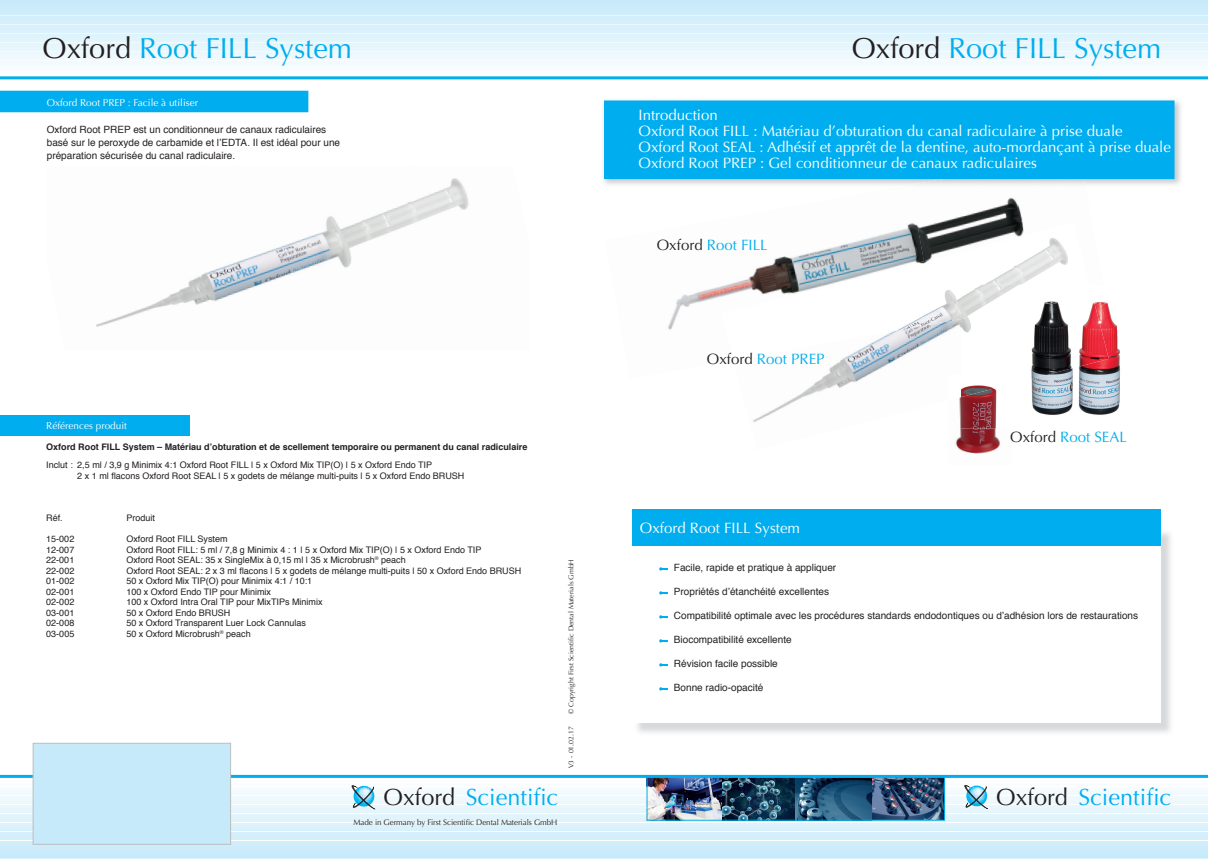
<style>
.page{position:relative;width:1208px;height:859px;background:#fff}
.page>*{position:absolute;margin:0;border:0;box-sizing:border-box;transform-origin:0 0}
.t1{font:29px "Optima";color:#00aeef}
.t2{font:23.5px "Optima";color:#00aeef}
.t3{font:15px/16px "Optima";color:#fff}
.t4{font:15px "Optima";color:#00aeef}
.t5{font:10px/13px "Helvetica";color:#231f20}
.t6{font:10px "Optima";color:#fff}
.t7{font:9px/10.5px "Helvetica";color:#231f20}
.t8{font:700 9px "Helvetica";color:#231f20}
.t9{font:8px "Optima";letter-spacing:-.01em;color:#231f20}
.t10{font:7px "Optima";color:#231f20}
.s1{color:#231f20}
</style>
<div class="page">
<svg style="left:0;top:0;width:1208px;height:65px;background:#dcf2fb"></svg>
<hr style="left:0;top:15px;width:1208px;height:1px;background:#fff">
<hr style="left:0;top:24px;width:1208px;height:1px;background:#fff">
<hr style="left:0;top:33px;width:1208px;height:1px;background:#fff">
<hr style="left:0;top:42px;width:1208px;height:1px;background:#fff">
<hr style="left:0;top:51px;width:1208px;height:1px;background:#fff">
<hr style="left:0;top:60px;width:1208px;height:1px;background:#fff">
<hr style="left:0;top:76px;width:1208px;height:3px;background:#00aeef">
<div style="left:0;top:777px;width:1208px;height:82px;background:linear-gradient(to bottom,#fdfefe,#c6eafa)"></div>
<hr style="left:0;top:786px;width:1208px;height:1px;background:#fff">
<hr style="left:0;top:795px;width:1208px;height:1px;background:#fff">
<hr style="left:0;top:804px;width:1208px;height:1px;background:#fff">
<hr style="left:0;top:813px;width:1208px;height:1px;background:#fff">
<hr style="left:0;top:822px;width:1208px;height:1px;background:#fff">
<hr style="left:0;top:831px;width:1208px;height:1px;background:#fff">
<hr style="left:0;top:840px;width:1208px;height:1px;background:#fff">
<svg style="left:351px;top:785px;width:24px;height:24px"></svg>
<svg style="left:963px;top:785px;width:25px;height:24px"></svg>
<img style="left:646px;top:778px;width:299px;height:43px">
<hr style="left:0;top:775px;width:1208px;height:3px;background:#00aeef">
<div style="left:0;top:91px;width:308px;height:21px;background:#00aeef"></div>
<div style="left:33px;top:743px;width:198px;height:101px;background:#c6eafa"></div>
<div style="left:33px;top:743px;width:198px;height:102px;border:1px solid #bcbdc0"></div>
<img style="left:955px;top:407px;width:45px;height:47px">
<img style="left:668px;top:290px;width:38px;height:36px">
<img style="left:706px;top:253px;width:102px;height:48px">
<img style="left:808px;top:223px;width:114px;height:39px">
<img style="left:910px;top:197px;width:105px;height:64px">
<img style="left:1015px;top:200px;width:8px;height:23px">
<img style="left:753px;top:360px;width:140px;height:63px">
<img style="left:893px;top:320px;width:68px;height:87px">
<img style="left:948px;top:374px;width:13px;height:26px">
<img style="left:721px;top:291px;width:201px;height:69px">
<img style="left:922px;top:253px;width:34px;height:73px">
<img style="left:955px;top:244px;width:34px;height:76px">
<img style="left:807px;top:262px;width:115px;height:29px">
<img style="left:989px;top:223px;width:79px;height:62px">
<img style="left:1108px;top:305px;width:12px;height:52px">
<img style="left:1031px;top:374px;width:42px;height:41px">
<img style="left:1078px;top:357px;width:42px;height:58px">
<img style="left:961px;top:397px;width:39px;height:32px">
<img style="left:961px;top:319px;width:88px;height:65px">
<img style="left:1049px;top:302px;width:59px;height:72px">
<img style="left:961px;top:374px;width:49px;height:23px">
<img style="left:961px;top:285px;width:131px;height:34px">
<img style="left:603px;top:100px;width:578px;height:85px">
<img style="left:896px;top:179px;width:189px;height:6px">
<div style="left:604px;top:100px;width:570px;height:79px;background:#00aeef"></div>
<div style="left:632px;top:509px;width:529px;height:37px;background:#00aeef"></div>
<svg style="left:659px;top:615px;width:9px;height:3px"></svg>
<svg style="left:659px;top:663px;width:9px;height:3px"></svg>
<svg style="left:659px;top:567px;width:9px;height:3px"></svg>
<svg style="left:659px;top:591px;width:9px;height:3px"></svg>
<svg style="left:659px;top:639px;width:9px;height:3px"></svg>
<svg style="left:659px;top:687px;width:9px;height:3px"></svg>
<img style="left:211px;top:262px;width:24px;height:9px">
<img style="left:235px;top:202px;width:174px;height:91px">
<img style="left:409px;top:178px;width:60px;height:47px">
<img style="left:96px;top:271px;width:140px;height:56px">
<img style="left:262px;top:264px;width:147px;height:29px">
<div style="left:0;top:415px;width:190px;height:21px;background:#00aeef"></div>
<h1 class="t1" style="left:43px;top:32px;width:311px"><span class="s1">Oxford</span> Root FILL System</h1>
<h1 class="t1" style="left:851px;top:32px;width:311px"><span class="s1">Oxford</span> Root FILL System</h1>
<p class="t6" style="left:47px;top:96px;width:153px">Oxford Root PREP : Facile à utiliser</p>
<p class="t5" style="left:47px;top:123px;width:295px">Oxford Root PREP est un conditionneur de canaux radiculaires basé sur le peroxyde de carbamide et l’EDTA. Il est idéal pour une préparation sécurisée du canal radiculaire.</p>
<p class="t6" style="left:46px;top:420px;width:82px">Références produit</p>
<p class="t8" style="left:46px;top:439px;width:482px">Oxford Root FILL System – Matériau d’obturation et de scellement temporaire ou permanent du canal radiculaire</p>
<p class="t7" style="left:77px;top:460px;width:389px;text-indent:-31px">Inclut : 2,5 ml / 3,9 g Minimix 4:1 Oxford Root FILL | 5 x Oxford Mix TIP(O) | 5 x Oxford Endo TIP<br>2 x 1 ml flacons Oxford Root SEAL | 5 x godets de mélange multi-puits | 5 x Oxford Endo BRUSH</p>
<p class="t7" style="left:46px;top:513px;width:18px">Réf.</p>
<p class="t7" style="left:126px;top:513px;width:30px">Produit</p>
<p class="t7" style="left:46px;top:534px;width:30px">15-002</p>
<p class="t7" style="left:126px;top:534px;width:103px">Oxford Root FILL System</p>
<p class="t7" style="left:46px;top:545px;width:30px">12-007</p>
<p class="t7" style="left:126px;top:545px;width:356px">Oxford Root FILL: 5 ml / 7,8 g Minimix 4 : 1 | 5 x Oxford Mix TIP(O) | 5 x Oxford Endo TIP</p>
<p class="t7" style="left:46px;top:555px;width:30px">22-001</p>
<p class="t7" style="left:126px;top:555px;width:281px">Oxford Root SEAL: 35 x SingleMix à 0,15 ml | 35 x Microbrush<sup>®</sup> peach</p>
<p class="t7" style="left:46px;top:566px;width:30px">22-002</p>
<p class="t7" style="left:126px;top:566px;width:396px">Oxford Root SEAL: 2 x 3 ml flacons | 5 x godets de mélange multi-puits | 50 x Oxford Endo BRUSH</p>
<p class="t7" style="left:46px;top:576px;width:30px">01-002</p>
<p class="t7" style="left:126px;top:576px;width:187px">50 x Oxford Mix TIP(O) pour Minimix 4:1 / 10:1</p>
<p class="t7" style="left:46px;top:587px;width:30px">02-001</p>
<p class="t7" style="left:126px;top:587px;width:146px">100 x Oxford Endo TIP pour Minimix</p>
<p class="t7" style="left:46px;top:597px;width:30px">02-002</p>
<p class="t7" style="left:126px;top:597px;width:198px">100 x Oxford Intra Oral TIP pour MixTIPs Minimix</p>
<p class="t7" style="left:46px;top:608px;width:30px">03-001</p>
<p class="t7" style="left:126px;top:608px;width:106px">50 x Oxford Endo BRUSH</p>
<p class="t7" style="left:46px;top:618px;width:30px">02-008</p>
<p class="t7" style="left:126px;top:618px;width:181px">50 x Oxford Transparent Luer Lock Cannulas</p>
<p class="t7" style="left:46px;top:629px;width:30px">03-005</p>
<p class="t7" style="left:126px;top:629px;width:126px">50 x Oxford Microbrush<sup>®</sup> peach</p>
<p class="t10" style="left:567px;top:714px;width:156px;rotate:-90deg">© Copyright First Scientific Dental Materials GmbH</p>
<p class="t10" style="left:567px;top:768px;width:44px;rotate:-90deg">V3 - 01.02.17</p>
<h3 class="t3" style="left:638px;top:107px;width:534px">Introduction<br>Oxford Root FILL : Matériau d’obturation du canal radiculaire à prise duale Oxford Root SEAL : Adhésif et apprêt de la dentine, auto-mordançant à prise duale Oxford Root PREP : Gel conditionneur de canaux radiculaires</h3>
<h3 class="t4" style="left:657px;top:236px;width:112px"><span class="s1">Oxford</span> Root FILL</h3>
<h3 class="t4" style="left:707px;top:350px;width:119px"><span class="s1">Oxford</span> Root PREP</h3>
<h3 class="t4" style="left:1010px;top:429px;width:118px"><span class="s1">Oxford</span> Root SEAL</h3>
<h3 class="t3" style="left:640px;top:520px;width:162px">Oxford Root FILL System</h3>
<p class="t5" style="left:674px;top:562px;width:164px">Facile, rapide et pratique à appliquer</p>
<p class="t5" style="left:674px;top:586px;width:157px">Propriétés d’étanchéité excellentes</p>
<p class="t5" style="left:674px;top:610px;width:466px">Compatibilité optimale avec les procédures standards endodontiques ou d’adhésion lors de restaurations</p>
<p class="t5" style="left:674px;top:634px;width:119px">Biocompatibilité excellente</p>
<p class="t5" style="left:674px;top:658px;width:105px">Révision facile possible</p>
<p class="t5" style="left:674px;top:682px;width:91px">Bonne radio-opacité</p>
<h2 class="t2" style="left:383px;top:783px;width:176px"><span class="s1">Oxford</span> Scientific</h2>
<h2 class="t2" style="left:996px;top:783px;width:176px"><span class="s1">Oxford</span> Scientific</h2>
<p class="t9" style="left:353px;top:818px;width:205px">Made in Germany by First Scientific Dental Materials GmbH</p>
</div>
